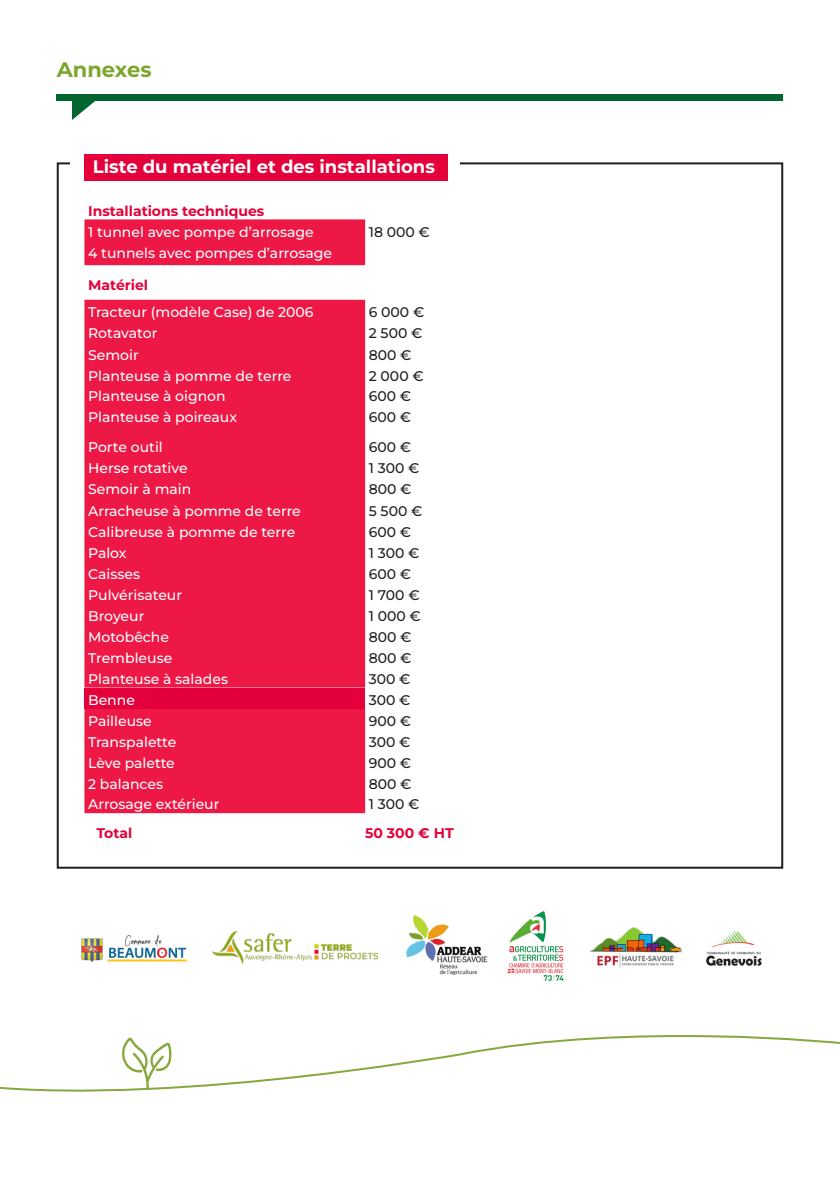
<style>
.page{position:relative;width:840px;height:1191px;background:#fff}
.page>*{position:absolute;margin:0;border:0;box-sizing:border-box;transform-origin:0 0}
.t1{font:700 21px "Montserrat";color:#7da52d}
.t2{font:700 18px "Montserrat";color:#fff}
.t3{font:500 14px "Montserrat";color:#fff}
.t4{font:500 14px "Montserrat";color:#231f20}
.t5{font:700 14px "Montserrat";color:#e4003a}
.s1{font-weight:500;color:#fff}
</style>
<div class="page">
<svg style="left:0;top:1035px;width:839px;height:57px"></svg>
<svg style="left:121px;top:1037px;width:51px;height:53px"></svg>
<svg style="left:72px;top:101px;width:23px;height:19px"></svg>
<div style="left:57px;top:95px;width:725px;height:6px;background:#00652e"></div>
<div style="left:84px;top:219px;width:281px;height:594px;background:#ed1845"></div>
<div style="left:84px;top:687px;width:281px;height:21px;background:#e4003a"></div>
<div style="left:84px;top:154px;width:364px;height:26px;background:#e4003a"></div>
<img style="left:212px;top:931px;width:165px;height:33px">
<img style="left:81px;top:934px;width:106px;height:29px">
<img style="left:406px;top:914px;width:82px;height:60px">
<img style="left:507px;top:911px;width:57px;height:70px">
<img style="left:590px;top:927px;width:92px;height:41px">
<img style="left:706px;top:930px;width:56px;height:36px">
<p class="t1" style="left:57px;top:56px;width:96px">Annexes</p>
<p class="t2" style="left:93px;top:154px;width:343px">Liste du matériel et des installations</p>
<p class="t5" style="left:88px;top:201px;width:178px">Installations techniques</p>
<p class="t3" style="left:88px;top:222px;width:227px">1 tunnel avec pompe d’arrosage</p>
<p class="t4" style="left:368px;top:222px;width:63px">18 000 €</p>
<p class="t3" style="left:88px;top:243px;width:245px">4 tunnels avec pompes d’arrosage</p>
<p class="t5" style="left:88px;top:276px;width:61px">Matériel</p>
<p class="t3" style="left:88px;top:303px;width:227px">Tracteur (modèle Case) de 2006</p>
<p class="t4" style="left:368px;top:303px;width:57px">6 000 €</p>
<p class="t3" style="left:88px;top:324px;width:71px">Rotavator</p>
<p class="t4" style="left:368px;top:324px;width:55px">2 500 €</p>
<p class="t3" style="left:88px;top:345px;width:52px">Semoir</p>
<p class="t4" style="left:368px;top:345px;width:44px">800 €</p>
<p class="t3" style="left:88px;top:366px;width:205px">Planteuse à pomme de terre</p>
<p class="t4" style="left:368px;top:366px;width:56px">2 000 €</p>
<p class="t3" style="left:88px;top:387px;width:139px">Planteuse à oignon</p>
<p class="t4" style="left:368px;top:387px;width:44px">600 €</p>
<p class="t3" style="left:88px;top:408px;width:150px">Planteuse à poireaux</p>
<p class="t4" style="left:368px;top:408px;width:44px">600 €</p>
<p class="t3" style="left:88px;top:437px;width:76px">Porte outil</p>
<p class="t4" style="left:368px;top:437px;width:44px">600 €</p>
<p class="t3" style="left:88px;top:458px;width:101px">Herse rotative</p>
<p class="t4" style="left:368px;top:458px;width:52px">1 300 €</p>
<p class="t3" style="left:88px;top:479px;width:105px">Semoir à main</p>
<p class="t4" style="left:368px;top:479px;width:44px">800 €</p>
<p class="t3" style="left:88px;top:502px;width:214px">Arracheuse à pomme de terre</p>
<p class="t4" style="left:368px;top:502px;width:55px">5 500 €</p>
<p class="t3" style="left:88px;top:523px;width:209px">Calibreuse à pomme de terre</p>
<p class="t4" style="left:368px;top:523px;width:44px">600 €</p>
<p class="t3" style="left:88px;top:544px;width:40px">Palox</p>
<p class="t4" style="left:368px;top:544px;width:52px">1 300 €</p>
<p class="t3" style="left:88px;top:565px;width:53px">Caisses</p>
<p class="t4" style="left:368px;top:565px;width:44px">600 €</p>
<p class="t3" style="left:88px;top:586px;width:95px">Pulvérisateur</p>
<p class="t4" style="left:368px;top:586px;width:52px">1 700 €</p>
<p class="t3" style="left:88px;top:607px;width:58px">Broyeur</p>
<p class="t4" style="left:368px;top:607px;width:54px">1 000 €</p>
<p class="t3" style="left:88px;top:628px;width:82px">Motobêche</p>
<p class="t4" style="left:368px;top:628px;width:44px">800 €</p>
<p class="t3" style="left:88px;top:648px;width:86px">Trembleuse</p>
<p class="t4" style="left:368px;top:648px;width:44px">800 €</p>
<p class="t3" style="left:88px;top:669px;width:141px">Planteuse à salades</p>
<p class="t4" style="left:368px;top:669px;width:43px">300 €</p>
<p class="t3" style="left:88px;top:690px;width:48px">Benne</p>
<p class="t4" style="left:368px;top:690px;width:43px">300 €</p>
<p class="t3" style="left:88px;top:711px;width:65px">Pailleuse</p>
<p class="t4" style="left:368px;top:711px;width:44px">900 €</p>
<p class="t3" style="left:88px;top:732px;width:90px">Transpalette</p>
<p class="t4" style="left:368px;top:732px;width:43px">300 €</p>
<p class="t3" style="left:88px;top:753px;width:88px">Lève palette</p>
<p class="t4" style="left:368px;top:753px;width:44px">900 €</p>
<p class="t3" style="left:88px;top:774px;width:76px">2 balances</p>
<p class="t4" style="left:368px;top:774px;width:44px">800 €</p>
<p class="t3" style="left:88px;top:795px;width:133px">Arrosage extérieur</p>
<p class="t4" style="left:368px;top:795px;width:52px">1 300 €</p>
<p class="t5" style="left:84px;top:823px;width:49px"><span class="s1">T</span> Total</p>
<p class="t5" style="left:365px;top:823px;width:90px">50 300 € HT</p>
</div>
